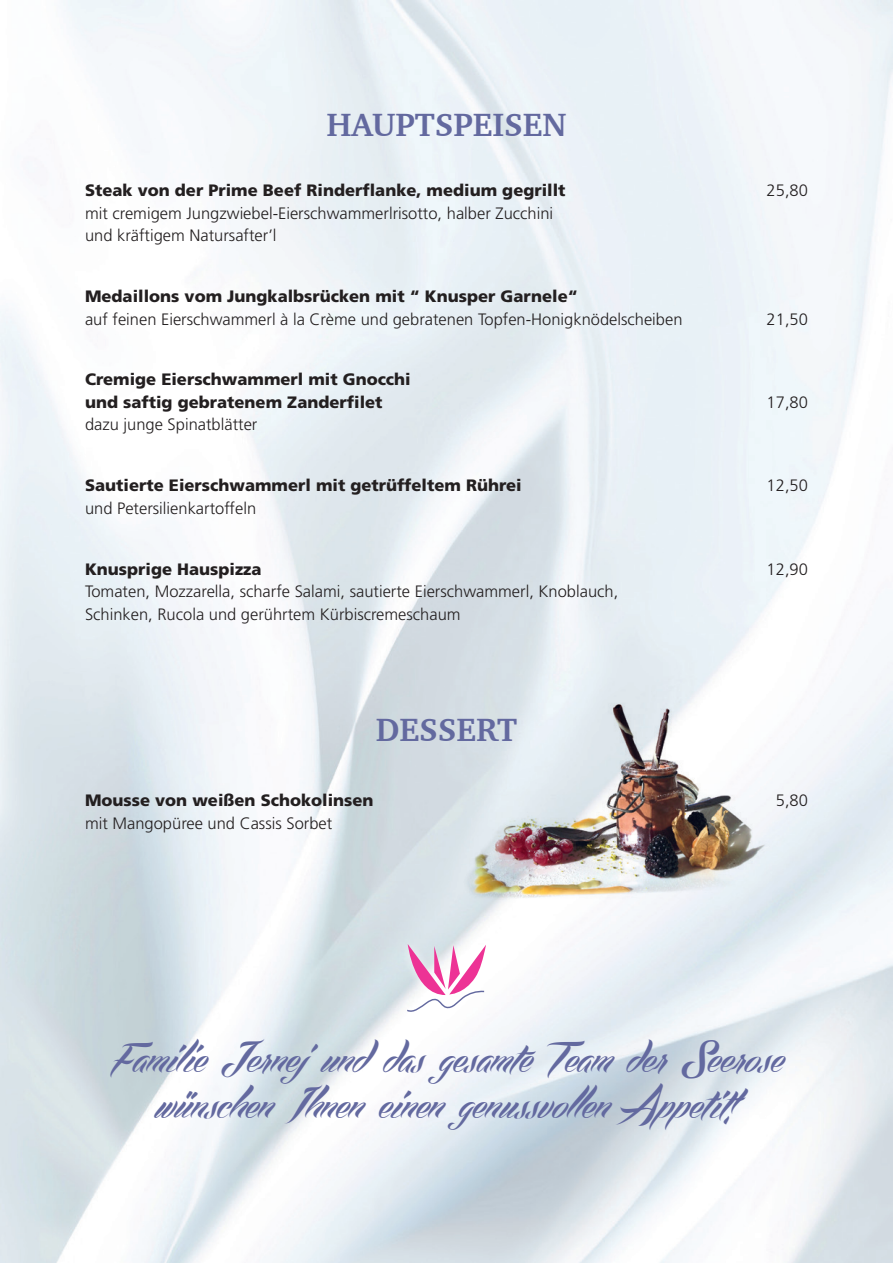
<style>
.page{position:relative;width:893px;height:1263px;background:#fff}
.page>*{position:absolute;margin:0;border:0;box-sizing:border-box;transform-origin:0 0}
.t1{font:46.5px/46.5px "Echinos Park Script PERSONALUSEON";color:#63699f;text-align:center}
.t2{font:700 33px "Charter BT";color:#63699f}
.t3{font:300 16.5px/22.5px "Frutiger LT Std";color:#231f20}
.t4{font:900 16.5px/22.5px "Frutiger LT Std";color:#231f20}
.s1{font-weight:900}
</style>
<div class="page">
<div style="left:398px;top:936px;width:97px;height:85px;background:#fff;opacity:.75"></div>
<svg style="left:405px;top:944px;width:81px;height:69px"></svg>
<img style="left:418px;top:674px;width:351px;height:234px">
<p class="t2" style="left:326px;top:104px;width:242px">HAUPTSPEISEN</p>
<p class="t4" style="left:85px;top:179px;width:482px">Steak von der Prime Beef Rinderflanke, medium gegrillt</p>
<p class="t3" style="left:767px;top:180px;width:43px">25,80</p>
<p class="t3" style="left:85px;top:202px;width:470px">mit cremigem Jungzwiebel-Eierschwammerlrisotto, halber Zucchini und kräftigem Natursafter’l</p>
<p class="t3" style="left:85px;top:285px;width:599px"><span class="s1">Medaillons vom Jungkalbsrücken mit “ Knusper Garnele“<br></span>auf feinen Eierschwammerl à la Crème und gebratenen Topfen-Honigknödelscheiben</p>
<p class="t4" style="left:85px;top:368px;width:327px">Cremige Eierschwammerl mit Gnocchi und saftig gebratenem Zanderfilet</p>
<p class="t3" style="left:85px;top:414px;width:174px">dazu junge Spinatblätter</p>
<p class="t3" style="left:767px;top:308px;width:43px">21,50</p>
<p class="t3" style="left:767px;top:391px;width:43px">17,80</p>
<p class="t4" style="left:85px;top:474px;width:438px">Sautierte Eierschwammerl mit getrüffeltem Rührei</p>
<p class="t3" style="left:767px;top:474px;width:43px">12,50</p>
<p class="t3" style="left:85px;top:497px;width:173px">und Petersilienkartoffeln</p>
<p class="t4" style="left:85px;top:557px;width:178px">Knusprige Hauspizza</p>
<p class="t3" style="left:767px;top:558px;width:43px">12,90</p>
<p class="t3" style="left:85px;top:580px;width:535px">Tomaten, Mozzarella, scharfe Salami, sautierte Eierschwammerl, Knoblauch,<br>Schinken, Rucola und gerührtem Kürbiscremeschaum</p>
<p class="t2" style="left:376px;top:709px;width:143px">DESSERT</p>
<p class="t4" style="left:85px;top:789px;width:290px">Mousse von weißen Schokolinsen</p>
<p class="t3" style="left:776px;top:789px;width:34px">5,80</p>
<p class="t3" style="left:85px;top:812px;width:249px">mit Mangopüree und Cassis Sorbet</p>
<p class="t1" style="left:110px;top:1038px;width:674px">Familie Jernejund das gesamte Team der Seerose wünschen Ihnen einen genussvollen Appetit!</p>
</div>
